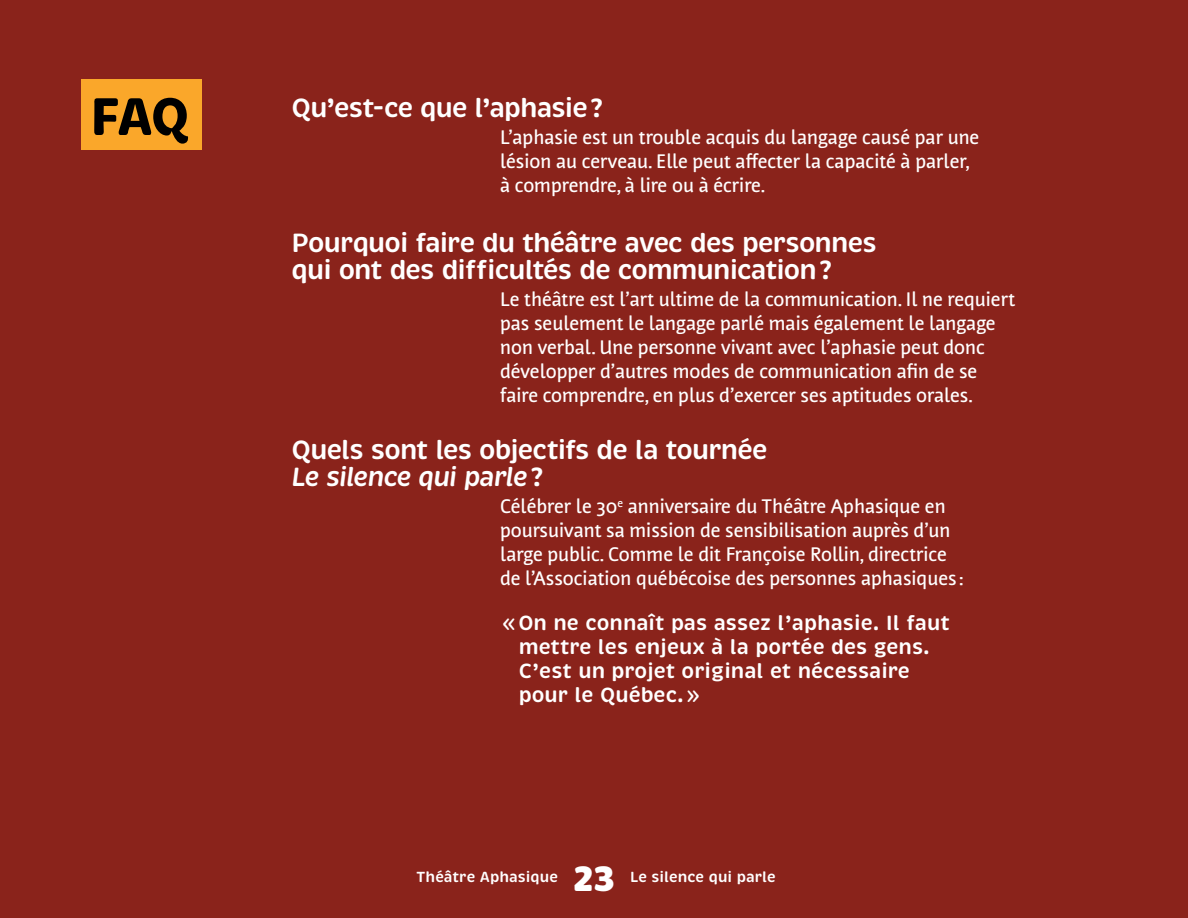
<style>
.page{position:relative;width:1188px;height:918px;background:#8a231b}
.page>*{position:absolute;margin:0;border:0;box-sizing:border-box;transform-origin:0 0}
.t1{font:700 54px "Brevia";color:#000}
.t2{font:900 36px "Brevia";color:#fff}
.t3{font:600 27px/27px "Brevia";letter-spacing:-.03em;color:#fff}
.t4{font:600 21px/24px "Brevia";color:#fff}
.t5{font:500 19.5px/24px "Nuvo Pro";color:#fff}
.t6{font:600 15px "Brevia";color:#fff}
.s1{font-style:italic}
</style>
<div class="page">
<div style="left:81px;top:80px;width:121px;height:70px;background:#faa72a"></div>
<h1 class="t1" style="left:90px;top:83px;width:101px">FAQ</h1>
<h3 class="t3" style="left:292px;top:94px;width:313px">Qu’est-ce que l’aphasie?</h3>
<p class="t5" style="left:500px;top:125px;width:481px">L’aphasie est un trouble acquis du langage causé par une lésion au cerveau. Elle peut affecter la capacité à parler, à comprendre, à lire ou à écrire.</p>
<h3 class="t3" style="left:292px;top:229px;width:587px">Pourquoi faire du théâtre avec des personnes qui ont des difficultés de communication?</h3>
<p class="t5" style="left:500px;top:287px;width:517px">Le théâtre est l’art ultime de la communication. Il ne requiert pas seulement le langage parlé mais également le langage non verbal. Une personne vivant avec l’aphasie peut donc développer d’autres modes de communication afin de se faire comprendre, en plus d’exercer ses aptitudes orales.</p>
<h3 class="t3" style="left:292px;top:436px;width:477px">Quels sont les objectifs de la tournée<br><span class="s1">Le silence qui parle</span>?</h3>
<p class="t5" style="left:500px;top:494px;width:465px">Célébrer le 30<sup>e</sup> anniversaire du Théâtre Aphasique en poursuivant sa mission de sensibilisation auprès d’un large public. Comme le dit Françoise Rollin, directrice de l’Association québécoise des personnes aphasiques :</p>
<p class="t4" style="left:519px;top:611px;width:433px;text-indent:-17px">«On ne connaît pas assez l’aphasie. Il faut mettre les enjeux à la portée des gens.<br>C’est un projet original et nécessaire pour le Québec.»</p>
<p class="t6" style="left:417px;top:868px;width:143px">Théâtre Aphasique</p>
<h2 class="t2" style="left:573px;top:856px;width:43px">23</h2>
<p class="t6" style="left:630px;top:868px;width:147px">Le silence qui parle</p>
</div>
